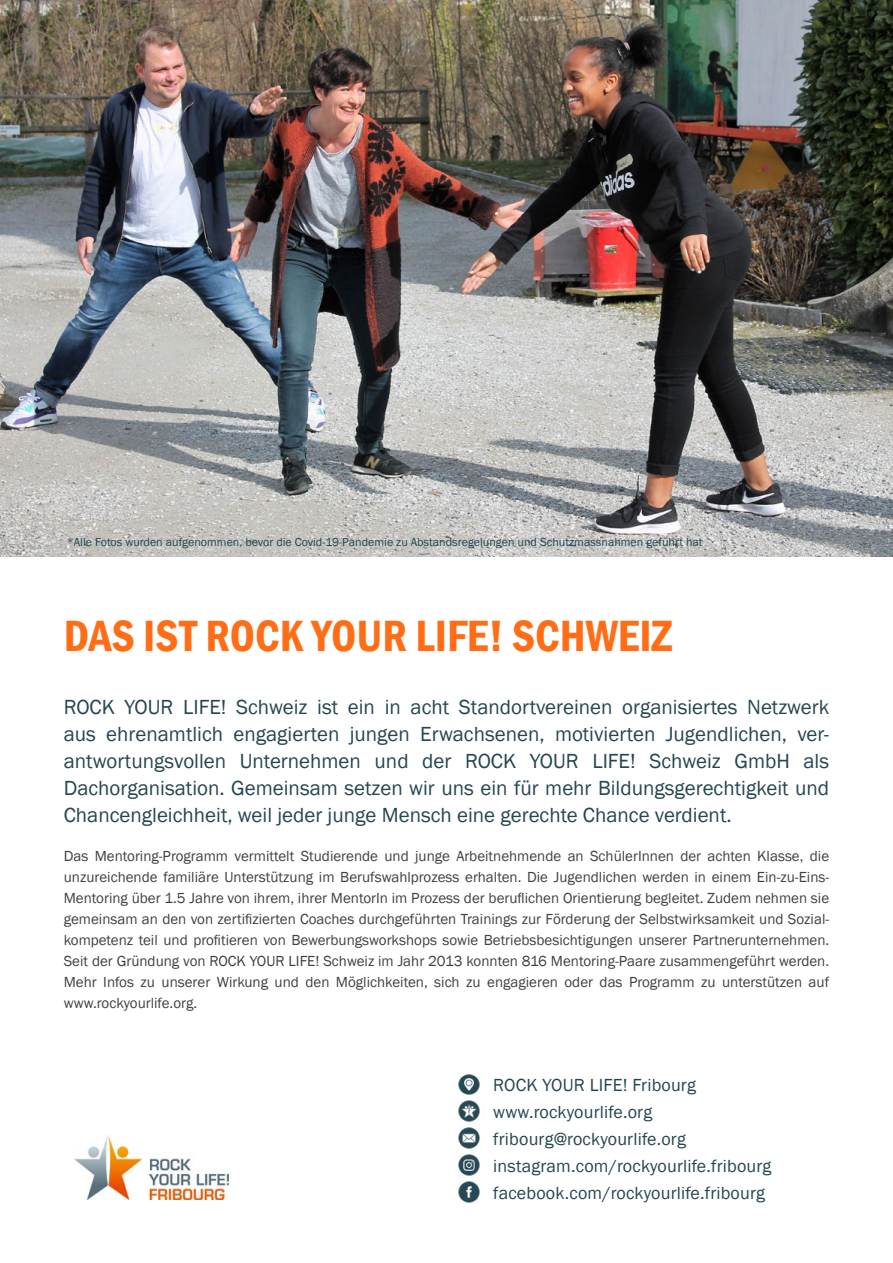
<style>
.page{position:relative;width:893px;height:1263px;background:#fff}
.page>*{position:absolute;margin:0;border:0;box-sizing:border-box;transform-origin:0 0}
.t1{font:600 condensed 45px "Franklin Gothic";color:#ff6d16}
.t2{font:21px/27px "Franklin Gothic";color:#254652;text-align:justify}
.t3{font:18px/27px "Franklin Gothic";letter-spacing:.01em;color:#254652}
.t4{font:15px/21px "Franklin Gothic";color:#404040;text-align:justify}
.t5{font:12px "Franklin Gothic";color:#254652}
</style>
<div class="page">
<img style="left:74px;top:1136px;width:155px;height:63px">
<img style="left:0;top:0;width:893px;height:557px">
<img style="left:458px;top:1074px;width:22px;height:21px">
<img style="left:458px;top:1100px;width:22px;height:22px">
<img style="left:458px;top:1127px;width:22px;height:22px">
<img style="left:458px;top:1181px;width:22px;height:22px">
<img style="left:458px;top:1154px;width:22px;height:22px">
<p class="t5" style="left:67px;top:535px;width:637px">*Alle Fotos wurden aufgenommen, bevor die Covid-19-Pandemie zu Abstandsregelungen und Schutzmassnahmen geführt hat</p>
<h1 class="t1" style="left:64px;top:606px;width:610px">DAS IST ROCK YOUR LIFE! SCHWEIZ</h1>
<p class="t2" style="left:64px;top:694px;width:767px">ROCK YOUR LIFE! Schweiz ist ein in acht Standortvereinen organisiertes Netzwerk aus ehrenamtlich engagierten jungen Erwachsenen, motivierten Jugendlichen, ver&shy;antwortungsvollen Unternehmen und der ROCK YOUR LIFE! Schweiz GmbH als Dachorganisation. Gemeinsam setzen wir uns ein für mehr Bildungsgerechtigkeit und Chancengleichheit, weil jeder junge Mensch eine gerechte Chance verdient.</p>
<p class="t4" style="left:64px;top:846px;width:767px">Das Mentoring-Programm vermittelt Studierende und junge Arbeitnehmende an SchülerInnen der achten Klasse, die unzureichende familiäre Unterstützung im Berufswahlprozess erhalten. Die Jugendlichen werden in einem Ein-zu-Eins-Mentoring über 1.5 Jahre von ihrem, ihrer MentorIn im Prozess der beruflichen Orientierung begleitet. Zudem nehmen sie gemeinsam an den von zertifizierten Coaches durchgeführten Trainings zur Förderung der Selbstwirksamkeit und Sozial&shy;kompetenz teil und profitieren von Bewerbungsworkshops sowie Betriebsbesichtigungen unserer Partnerunternehmen.<br>Seit der Gründung von ROCK YOUR LIFE! Schweiz im Jahr 2013 konnten 816 Mentoring-Paare zusammengeführt werden.<br>Mehr Infos zu unserer Wirkung und den Möglichkeiten, sich zu engagieren oder das Programm zu unterstützen auf www.rockyourlife.org.</p>
<p class="t3" style="left:493px;top:1072px;width:280px">ROCK YOUR LIFE! Fribourg www.rockyourlife.org fribourg@rockyourlife.org instagram.com/rockyourlife.fribourg facebook.com/rockyourlife.fribourg</p>
</div>
